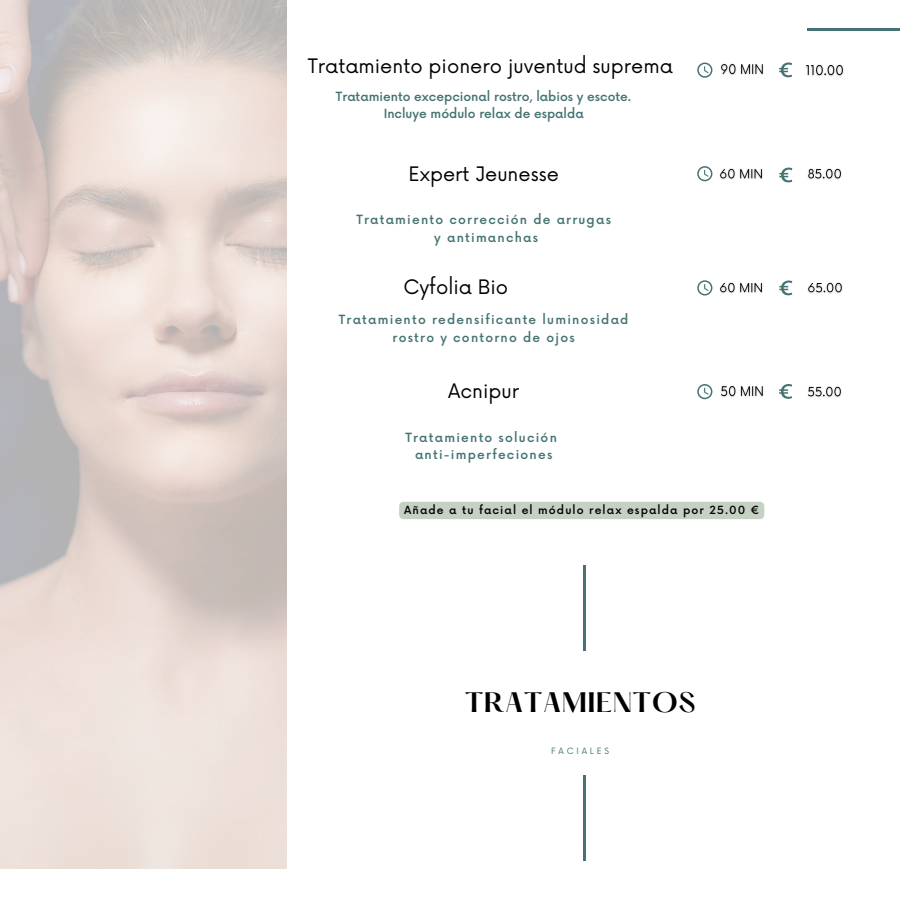
<style>
.page{position:relative;width:900px;height:900px;background:#fff}
.page>*{position:absolute;margin:0;border:0;box-sizing:border-box;transform-origin:0 0}
.t1{font:600 24.64px "Hatton";letter-spacing:.015em;color:#000}
.t2{font:19.48px "Now";color:#000}
.t3{font:500 12.36px/17.2px "Now";letter-spacing:.1em;color:#457373;text-align:center}
.t4{font:500 12.36px/17.2px "Now";color:#457373;text-align:center}
.t5{font:500 11px "Now";letter-spacing:.1em;color:#000}
.t6{font:8.48px "Now";letter-spacing:.335em;color:#457373}
</style>
<div class="page">
<hr style="left:584px;top:565px;width:2px;height:86px;background:#457373">
<hr style="left:584px;top:775px;width:2px;height:86px;background:#457373">
<svg style="left:697px;top:63px;width:15px;height:15px"></svg>
<svg style="left:779px;top:63px;width:13px;height:14px"></svg>
<img style="left:720px;top:63px;width:44px;height:12px">
<img style="left:806px;top:64px;width:38px;height:13px">
<svg style="left:697px;top:166px;width:15px;height:15px"></svg>
<img style="left:719px;top:168px;width:44px;height:12px">
<svg style="left:779px;top:168px;width:13px;height:14px"></svg>
<img style="left:807px;top:168px;width:35px;height:12px">
<svg style="left:697px;top:280px;width:15px;height:16px"></svg>
<svg style="left:779px;top:281px;width:13px;height:14px"></svg>
<img style="left:719px;top:282px;width:44px;height:12px">
<img style="left:807px;top:282px;width:36px;height:12px">
<svg style="left:697px;top:384px;width:15px;height:15px"></svg>
<svg style="left:779px;top:384px;width:13px;height:15px"></svg>
<img style="left:721px;top:385px;width:43px;height:13px">
<img style="left:808px;top:386px;width:34px;height:12px">
<div style="left:399px;top:502px;width:365px;height:17px;background:#c5d1c3"></div>
<hr style="left:807px;top:29px;width:93px;height:1px;background:#457373">
<h2 class="t2" style="left:308px;top:55px;width:367px">Tratamiento pionero juventud suprema</h2>
<p class="t4" style="left:336px;top:89px;width:297px">Tratamiento excepcional rostro, labios y escote.<br>Incluye módulo relax de espalda</p>
<h2 class="t2" style="left:408px;top:163px;width:152px">Expert Jeunesse</h2>
<p class="t3" style="left:356px;top:212px;width:256px">Tratamiento corrección de arrugas y antimanchas</p>
<h2 class="t2" style="left:403px;top:276px;width:106px">Cyfolia Bio</h2>
<p class="t3" style="left:339px;top:312px;width:291px">Tratamiento redensificante luminosidad rostro y contorno de ojos</p>
<h2 class="t2" style="left:448px;top:380px;width:72px">Acnipur</h2>
<p class="t3" style="left:405px;top:429px;width:153px">Tratamiento solución anti-imperfeciones</p>
<p class="t5" style="left:404px;top:504px;width:357px">Añade a tu facial el módulo relax espalda por 25.00 €</p>
<h1 class="t1" style="left:465px;top:691px;width:232px">TRATAMIENTOS</h1>
<p class="t6" style="left:551px;top:746px;width:59px">FACIALES</p>
</div>
